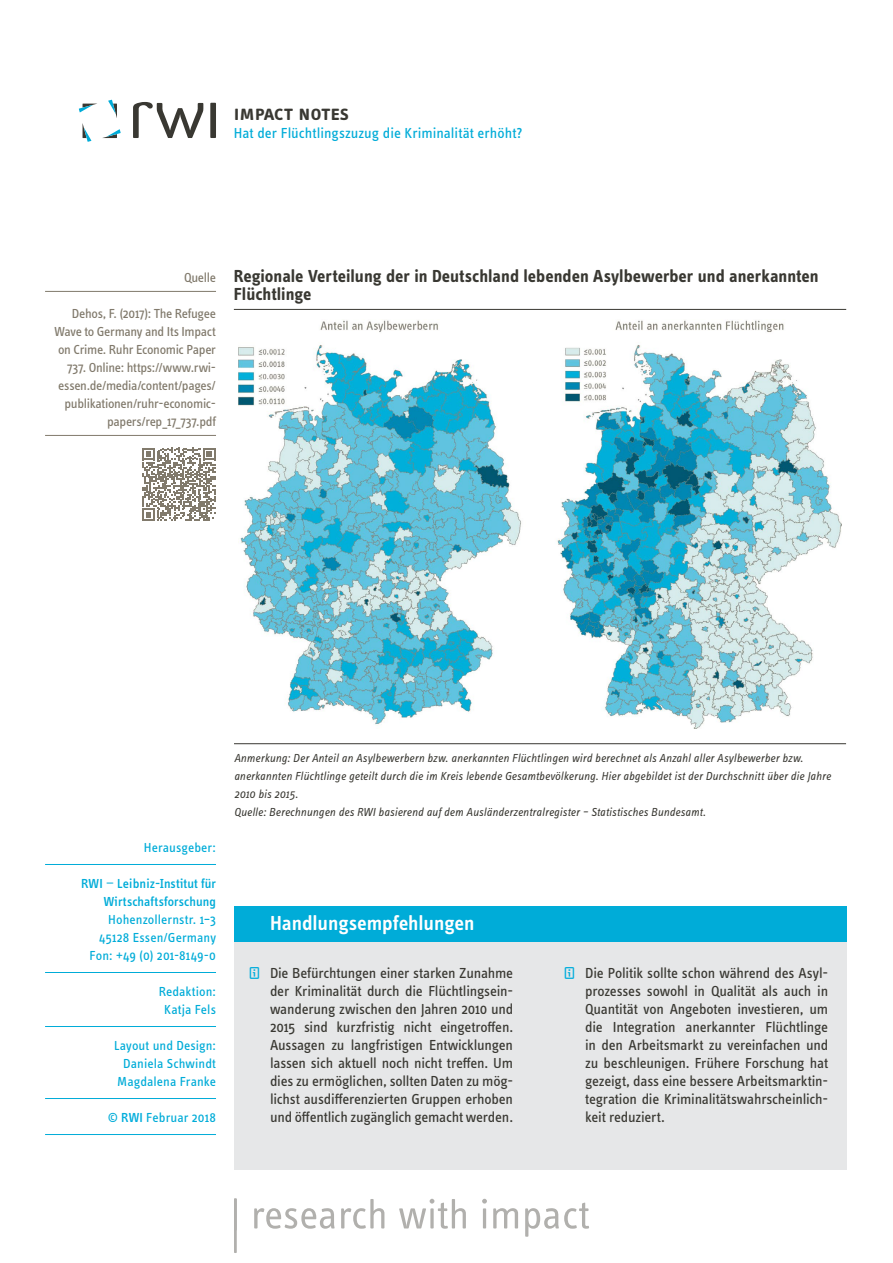
<style>
.page{position:relative;width:893px;height:1263px;background:#fff}
.page>*{position:absolute;margin:0;border:0;box-sizing:border-box;transform-origin:0 0}
.t1{font:600 22.5px "Info OT Text";letter-spacing:-.015em;color:#393832}
.t2{font:600 21px "Info OT Text";letter-spacing:-.005em;color:#fff}
.t3{font:700 18px/18px "Info OT Text";color:#393832}
.t4{font:15px/18px "Info OT Text";letter-spacing:-.015em;color:#393832;text-align:justify}
.t5{font:15px "Info OT Text";color:#00acd8}
.t6{font:13.5px/18px "Info OT Text";letter-spacing:-.025em;color:#817a6c;text-align:right}
.t7{font:13.5px/18px "Info OT Text";letter-spacing:.005em;color:#00acd8;text-align:right}
.t8{font:500 13.5px "Info OT Text";letter-spacing:.005em;color:#00acd8}
.t9{font:500 13.5px "Info OT Disp";letter-spacing:.01em;color:#00acd8}
.t10{font:italic 12px/18px "Info OT Text";letter-spacing:.005em;color:#393832}
.s1{font-family:"Interstate";font-weight:300}
.s2{font-family:"Info OT Disp"}
.s3{font-weight:500;color:#00addc}
.s4{color:#00addc}
</style>
<div class="page">
<hr style="left:45px;top:864px;width:171px;height:1px;background:#00acd8">
<hr style="left:45px;top:972px;width:171px;height:1px;background:#00acd8">
<hr style="left:45px;top:1026px;width:171px;height:1px;background:#00acd8">
<hr style="left:45px;top:1098px;width:171px;height:1px;background:#00acd8">
<hr style="left:45px;top:1134px;width:171px;height:1px;background:#00acd8">
<svg style="left:254px;top:1198px;width:335px;height:39px"></svg>
<hr style="left:234px;top:1198px;width:3px;height:55px;background:#b1b0ad">
<hr style="left:234px;top:743px;width:612px;height:1px;background:#393832">
<div style="left:234px;top:907px;width:612px;height:36px;background:#00acd8"></div>
<div style="left:234px;top:942px;width:612px;height:228px;background:#e6e7e8"></div>
<svg style="left:79px;top:104px;width:17px;height:8px"></svg>
<svg style="left:83px;top:125px;width:8px;height:17px"></svg>
<svg style="left:108px;top:100px;width:9px;height:18px"></svg>
<svg style="left:102px;top:129px;width:19px;height:9px"></svg>
<div style="left:210px;top:103px;width:6px;height:35px;background:#393832"></div>
<svg style="left:133px;top:102px;width:70px;height:36px"></svg>
<hr style="left:45px;top:291px;width:171px;height:1px;background:#817a6c">
<hr style="left:45px;top:435px;width:171px;height:1px;background:#817a6c">
<svg style="left:142px;top:448px;width:73px;height:73px"></svg>
<hr style="left:234px;top:309px;width:612px;height:1px;background:#393832">
<img style="left:238px;top:320px;width:604px;height:408px">
<h1 class="t1" style="left:234px;top:99px;width:117px">Impact notes</h1>
<p class="t5" style="left:234px;top:124px;width:290px">Hat der Flüchtlingszuzug die Kriminalität erhöht?</p>
<p class="t6" style="left:184px;top:268px;width:33px">Quelle</p>
<p class="t6" style="left:55px;top:304px;width:163px">Dehos, F. (2017): The Refugee<br>Wave to Germany and Its Impact on Crime. Ruhr Economic Paper<br>737. Online: https://www.rwi&shy;essen.de/media/content/pages/ publikationen/ruhr-economic&shy;papers/rep_17_737.pdf</p>
<p class="t3" style="left:234px;top:267px;width:586px">Regionale Verteilung der in Deutschland lebenden Asylbewerber und anerkannten<br>Flüchtlinge</p>
<p class="t7" style="left:144px;top:838px;width:74px">Herausgeber:</p>
<p class="t8" style="left:81px;top:875px;width:136px">RWI <span class="s1">—</span> Leibniz-<span class="s2">Institut für</span></p>
<p class="t9" style="left:104px;top:893px;width:114px">Wirtschaftsforschung</p>
<p class="t7" style="left:89px;top:910px;width:128px">Hohenzollernstr. 1–3<br>45128 Essen/Germany<br>Fon: +49 (0) 201-8149-0</p>
<p class="t7" style="left:159px;top:982px;width:59px;text-align:center">Redaktion:<br>Katja Fels</p>
<p class="t7" style="left:114px;top:1036px;width:103px">Layout und Design:<br>Daniela Schwindt<br>Magdalena Franke</p>
<p class="t7" style="left:108px;top:1108px;width:110px">© <span class="s3">RWI</span> Februar 2018</p>
<p class="t10" style="left:234px;top:749px;width:598px">Anmerkung: Der Anteil an Asylbewerbern bzw. anerkannten Flüchtlingen wird berechnet als Anzahl aller Asylbewerber bzw. anerkannten Flüchtlinge geteilt durch die im Kreis lebende Gesamtbevölkerung. Hier abgebildet ist der Durchschnitt über die Jahre 2010 bis 2015.<br>Quelle: Berechnungen des RWI basierend auf dem Ausländerzentralregister – Statistisches Bundesamt.</p>
<h2 class="t2" style="left:270px;top:910px;width:206px">Handlungsempfehlungen</h2>
<p class="t4" style="left:270px;top:964px;width:245px;text-indent:-21px"><span class="s4">ǐ</span> Die Befürchtungen einer starken Zunahme der Kriminalität durch die Flüchtlingsein&shy;wanderung zwischen den Jahren 2010 und 2015 sind kurzfristig nicht eingetroffen.<br>Aussagen zu langfristigen Entwicklungen lassen sich aktuell noch nicht treffen. Um dies zu ermöglichen, sollten Daten zu mög&shy;lichst ausdifferenzierten Gruppen erhoben und öffentlich zugänglich gemacht werden.</p>
<p class="t4" style="left:585px;top:964px;width:245px;text-indent:-21px"><span class="s4">ǐ</span> Die Politik sollte schon während des Asyl&shy;prozesses sowohl in Qualität als auch in Quantität von Angeboten investieren, um die Integration anerkannter Flüchtlinge in den Arbeitsmarkt zu vereinfachen und zu beschleunigen. Frühere Forschung hat gezeigt, dass eine bessere Arbeitsmarktin&shy;tegration die Kriminalitätswahrscheinlich&shy;keit reduziert.</p>
</div>
